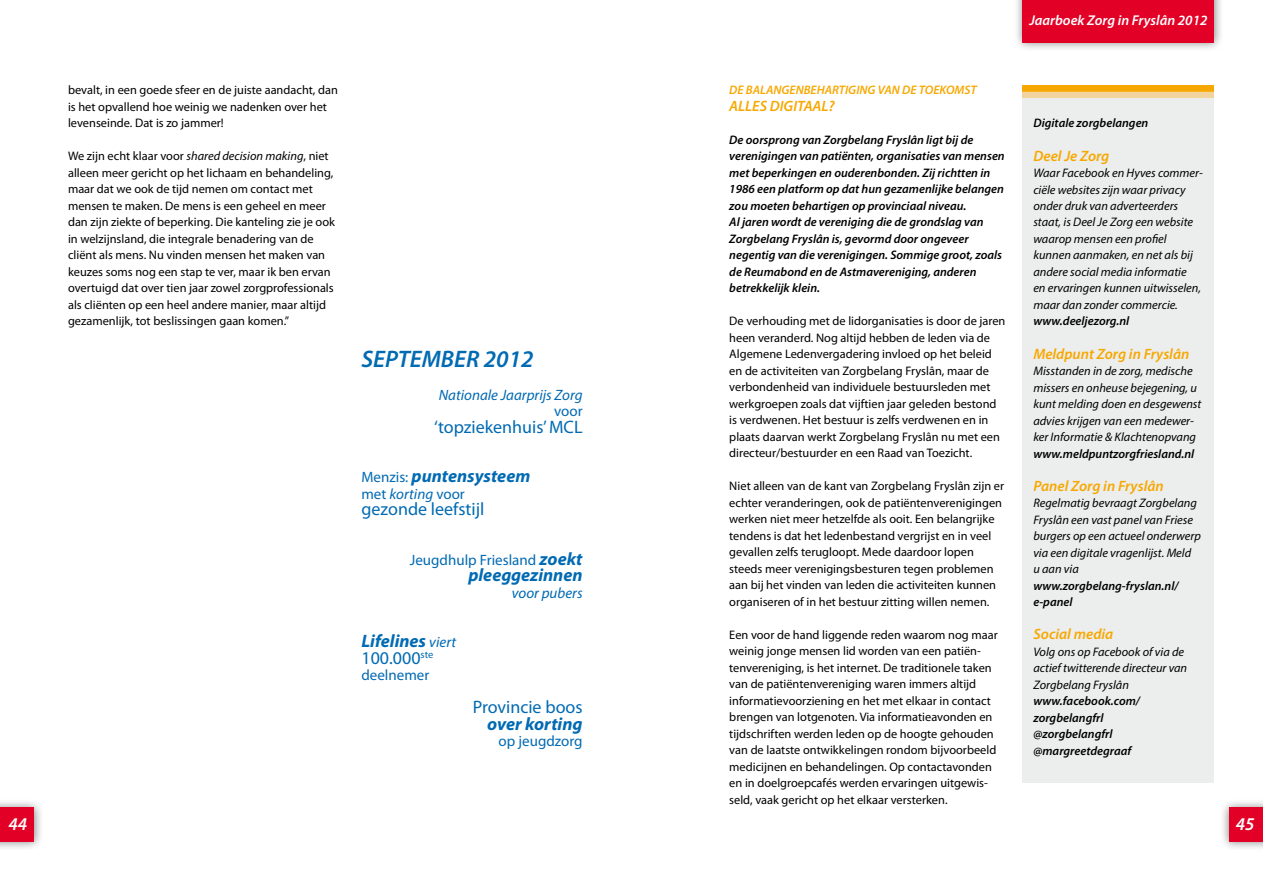
<style>
.page{position:relative;width:1263px;height:893px;background:#fff}
.page>*{position:absolute;margin:0;border:0;box-sizing:border-box;transform-origin:0 0}
.t1{font:italic 600 24px "Myriad Pro";color:#006ab3}
.t2{font:italic 700 18px/16.5px "Myriad Pro";color:#006ab3}
.t3{font:18px "Myriad Pro";color:#006ab3}
.t4{font:italic 600 18px "Myriad Pro";color:#fff}
.t5{font:italic 600 15px "Myriad Pro";color:#f7a800}
.t6{font:15px "Myriad Pro";color:#006ab3}
.t7{font:italic 15px "Myriad Pro";color:#006ab3}
.t8{font:italic 600 14.25px "Myriad Pro";color:#fff}
.t9{font:12.3px/16.5px "Myriad Pro";color:#000}
.t10{font:italic 12.3px/16.5px "Myriad Pro";color:#000}
.t11{font:italic 600 12.3px/16.5px "Myriad Pro";color:#000}
.t12{font:italic 600 12.3px "Myriad Pro";color:#f7a800}
.s1{font-style:italic}
.s2{font-weight:400;font-style:normal;font-size:15px}
.s3{font-weight:700;font-style:italic;font-size:18px}
.s4{font-weight:400;font-size:15px}
.s5{font-weight:400;font-style:normal}
</style>
<div class="page">
<div style="left:1219px;top:798px;width:44px;height:53px;background:#000;opacity:.5"></div>
<div style="left:1229px;top:808px;width:34px;height:34px;background:#e20026"></div>
<div style="left:0;top:798px;width:44px;height:53px;background:#000;opacity:.5"></div>
<div style="left:0;top:808px;width:34px;height:34px;background:#e20026"></div>
<div style="left:1013px;top:0;width:211px;height:52px;background:#000;opacity:.5"></div>
<div style="left:1023px;top:0;width:191px;height:43px;background:#e20026"></div>
<div style="left:1023px;top:85px;width:191px;height:697px;background:#eceded"></div>
<div style="left:1023px;top:85px;width:191px;height:6px;background:#f7a800"></div>
<div style="left:1023px;top:91px;width:191px;height:7px;background:#f2d59e"></div>
<p class="t9" style="left:68px;top:82px;width:271px">bevalt, in een goede sfeer en de juiste aandacht, dan is het opvallend hoe weinig we nadenken over het levenseinde. Dat is zo jammer!</p>
<p class="t9" style="left:68px;top:148px;width:268px">We zijn echt klaar voor <span class="s1">shared decision making</span>, niet alleen meer gericht op het lichaam en behandeling, maar dat we ook de tijd nemen om contact met mensen te maken. De mens is een geheel en meer dan zijn ziekte of beperking. Die kanteling zie je ook in welzijnsland, die integrale benadering van de cliënt als mens. Nu vinden mensen het maken van keuzes soms nog een stap te ver, maar ik ben ervan overtuigd dat over tien jaar zowel zorgprofessionals als cliënten op een heel andere manier, maar altijd gezamenlijk, tot beslissingen gaan komen.”</p>
<h1 class="t1" style="left:361px;top:343px;width:174px">SEPTEMBER 2012</h1>
<p class="t7" style="left:439px;top:385px;width:145px">Nationale Jaarprijs Zorg</p>
<p class="t6" style="left:554px;top:402px;width:30px">voor</p>
<h2 class="t3" style="left:434px;top:416px;width:150px">‘topziekenhuis’ MCL</h2>
<h2 class="t2" style="left:361px;top:467px;width:170px"><span class="s2">Menzis:</span> puntensysteem</h2>
<p class="t6" style="left:361px;top:484px;width:105px">met <span class="s1">korting</span> voor</p>
<h2 class="t3" style="left:361px;top:498px;width:124px">gezonde leefstijl</h2>
<p class="t6" style="left:410px;top:550px;width:174px">Jeugdhulp Friesland <span class="s3">zoekt</span></p>
<h2 class="t2" style="left:468px;top:566px;width:116px">pleeggezinnen</h2>
<p class="t7" style="left:512px;top:583px;width:72px">voor pubers</p>
<h2 class="t2" style="left:361px;top:632px;width:96px">Lifelines <span class="s4">viert<br></span><span class="s5">100.000</span><sup>ste</sup></h2>
<p class="t6" style="left:361px;top:666px;width:69px">deelnemer</p>
<h2 class="t3" style="left:473px;top:696px;width:111px">Provincie boos</h2>
<h2 class="t2" style="left:487px;top:715px;width:97px">over korting</h2>
<p class="t6" style="left:499px;top:732px;width:85px">op jeugdzorg</p>
<p class="t12" style="left:729px;top:82px;width:249px">DE BALANGENBEHARTIGING VAN DE TOEKOMST</p>
<p class="t5" style="left:729px;top:96px;width:107px">ALLES DIGITAAL?</p>
<p class="t11" style="left:729px;top:131px;width:277px">De oorsprong van Zorgbelang Fryslân ligt bij de verenigingen van patiënten, organisaties van mensen met beperkingen en ouderenbonden. Zij richtten in 1986 een platform op dat hun gezamenlijke belangen zou moeten behartigen op provinciaal niveau.<br>Al jaren wordt de vereniging die de grondslag van Zorgbelang Fryslân is, gevormd door ongeveer negentig van die verenigingen. Sommige groot, zoals de Reumabond en de Astmavereniging, anderen betrekkelijk klein.</p>
<p class="t9" style="left:729px;top:313px;width:278px">De verhouding met de lidorganisaties is door de jaren heen veranderd. Nog altijd hebben de leden via de Algemene Ledenvergadering invloed op het beleid en de activiteiten van Zorgbelang Fryslân, maar de verbondenheid van individuele bestuursleden met werkgroepen zoals dat vijftien jaar geleden bestond is verdwenen. Het bestuur is zelfs verdwenen en in plaats daarvan werkt Zorgbelang Fryslân nu met een directeur/bestuurder en een Raad van Toezicht.</p>
<p class="t9" style="left:729px;top:478px;width:276px">Niet alleen van de kant van Zorgbelang Fryslân zijn er echter veranderingen, ook de patiëntenverenigingen werken niet meer hetzelfde als ooit. Een belangrijke tendens is dat het ledenbestand vergrijst en in veel gevallen zelfs terugloopt. Mede daardoor lopen steeds meer verenigingsbesturen tegen problemen aan bij het vinden van leden die activiteiten kunnen organiseren of in het bestuur zitting willen nemen.</p>
<p class="t9" style="left:729px;top:626px;width:270px">Een voor de hand liggende reden waarom nog maar weinig jonge mensen lid worden van een patiën&shy;tenvereniging, is het internet. De traditionele taken van de patiëntenvereniging waren immers altijd informatievoorziening en het met elkaar in contact brengen van lotgenoten. Via informatieavonden en tijdschriften werden leden op de hoogte gehouden van de laatste ontwikkelingen rondom bijvoorbeeld medicijnen en behandelingen. Op contactavonden en in doelgroepcafés werden ervaringen uitgewis&shy;seld, vaak gericht op het elkaar versterken.</p>
<p class="t8" style="left:1029px;top:11px;width:180px">Jaarboek Zorg in Fryslân 2012</p>
<p class="t11" style="left:1033px;top:115px;width:117px">Digitale zorgbelangen</p>
<p class="t5" style="left:1033px;top:146px;width:78px">Deel Je Zorg</p>
<p class="t10" style="left:1033px;top:164px;width:171px">Waar Facebook en Hyves commer&shy;ciële websites zijn waar privacy onder druk van adverteerders staat, is Deel Je Zorg een website waarop mensen een profiel kunnen aanmaken, en net als bij andere social media informatie<br>en ervaringen kunnen uitwisselen, maar dan zonder commercie.</p>
<p class="t11" style="left:1033px;top:313px;width:97px">www.deeljezorg.nl</p>
<p class="t5" style="left:1033px;top:344px;width:158px">Meldpunt Zorg in Fryslân</p>
<p class="t10" style="left:1033px;top:362px;width:170px">Misstanden in de zorg, medische missers en onheuse bejegening, u kunt melding doen en desgewenst advies krijgen van een medewer&shy;ker Informatie &amp; Klachtenopvang</p>
<p class="t11" style="left:1033px;top:445px;width:162px">www.meldpuntzorgfriesland.nl</p>
<p class="t5" style="left:1033px;top:476px;width:132px">Panel Zorg in Fryslân</p>
<p class="t10" style="left:1033px;top:494px;width:169px">Regelmatig bevraagt Zorgbelang<br>Fryslân een vast panel van Friese burgers op een actueel onderwerp via een digitale vragenlijst. Meld<br>u aan via</p>
<p class="t11" style="left:1033px;top:577px;width:147px">www.zorgbelang-fryslan.nl/ e-panel</p>
<p class="t5" style="left:1033px;top:624px;width:81px">Social media</p>
<p class="t10" style="left:1033px;top:643px;width:155px">Volg ons op Facebook of via de actief twitterende directeur van<br>Zorgbelang Fryslân</p>
<p class="t11" style="left:1033px;top:692px;width:108px">www.facebook.com/ zorgbelangfrl @zorgbelangfrl @margreetdegraaf</p>
<h2 class="t4" style="left:8px;top:812px;width:20px">44</h2>
<h2 class="t4" style="left:1236px;top:812px;width:20px">45</h2>
</div>
